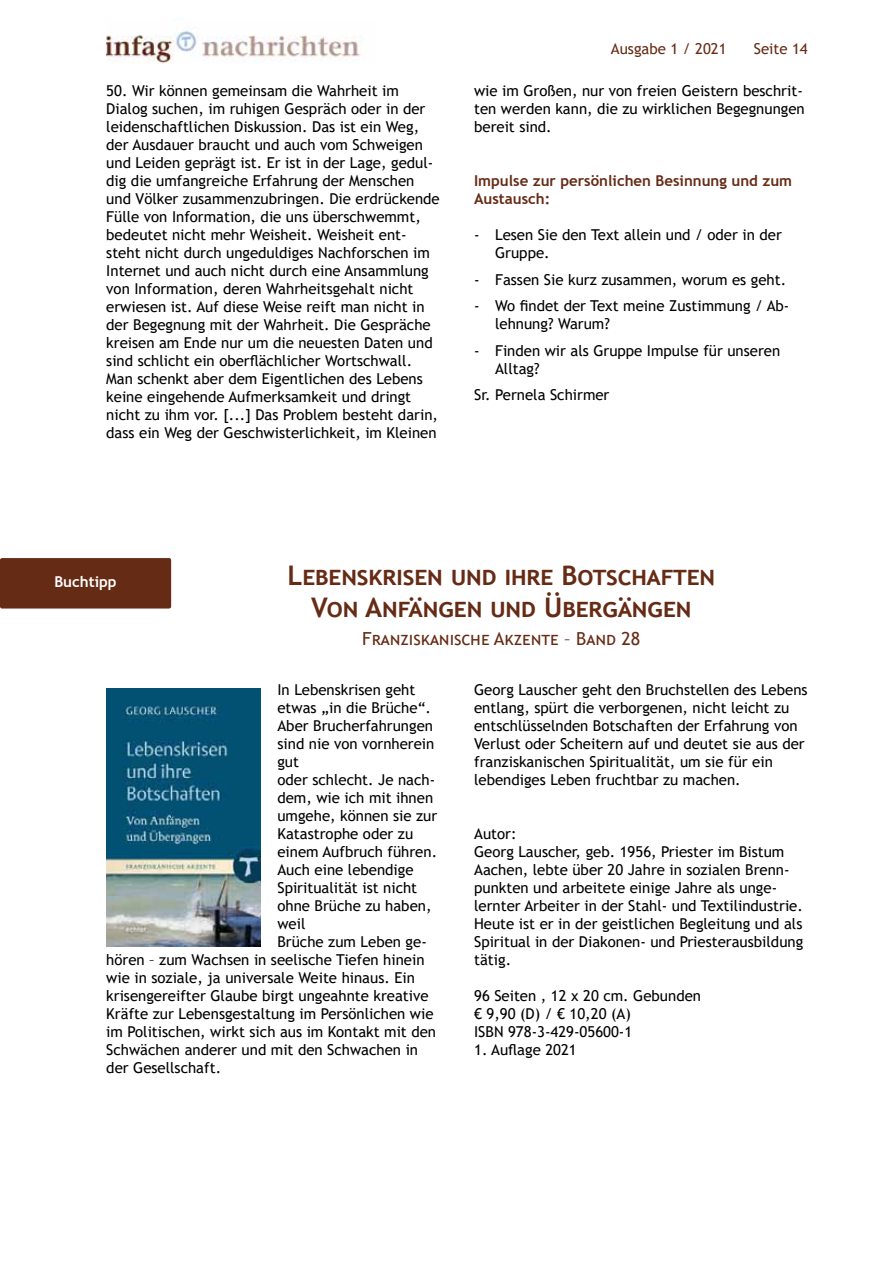
<style>
.page{position:relative;width:893px;height:1263px;background:#fff}
.page>*{position:absolute;margin:0;border:0;box-sizing:border-box;transform-origin:0 0}
.t1{font:700 27px/32.4px "Trebuchet MS";color:#662b15;text-align:center}
.t2{font:18px "Trebuchet MS";color:#662b15}
.t3{font:15px/18px "Trebuchet MS";color:#000}
.t4{font:700 15px/18px "Trebuchet MS";color:#662b15}
.t5{font:15px "Trebuchet MS";color:#662b15}
.t6{font:700 15px "Trebuchet MS";color:#fff}
</style>
<div class="page">
<div style="left:0;top:558px;width:171px;height:50px;background:#662b15;border-radius:2px"></div>
<img style="left:106px;top:30px;width:258px;height:34px">
<img style="left:106px;top:689px;width:154px;height:258px">
<p class="t5" style="left:611px;top:39px;width:117px">Ausgabe 1 / 2021</p>
<p class="t5" style="left:754px;top:39px;width:56px">Seite 14</p>
<p class="t3" style="left:106px;top:82px;width:335px">50. Wir können gemeinsam die Wahrheit im Dialog suchen, im ruhigen Gespräch oder in der leidenschaftlichen Diskussion. Das ist ein Weg, der Ausdauer braucht und auch vom Schweigen und Leiden geprägt ist. Er ist in der Lage, gedul&shy;dig die umfangreiche Erfahrung der Menschen und Völker zusammenzubringen. Die erdrückende Fülle von Information, die uns überschwemmt, bedeutet nicht mehr Weisheit. Weisheit ent&shy;steht nicht durch ungeduldiges Nachforschen im Internet und auch nicht durch eine Ansammlung von Information, deren Wahrheitsgehalt nicht erwiesen ist. Auf diese Weise reift man nicht in der Begegnung mit der Wahrheit. Die Gespräche kreisen am Ende nur um die neuesten Daten und sind schlicht ein oberflächlicher Wortschwall.<br>Man schenkt aber dem Eigentlichen des Lebens keine eingehende Aufmerksamkeit und dringt nicht zu ihm vor. [...] Das Problem besteht darin, dass ein Weg der Geschwisterlichkeit, im Kleinen</p>
<p class="t3" style="left:474px;top:82px;width:332px">wie im Großen, nur von freien Geistern beschrit&shy;ten werden kann, die zu wirklichen Begegnungen bereit sind.</p>
<p class="t4" style="left:474px;top:172px;width:319px">Impulse zur persönlichen Besinnung und zum<br>Austausch:</p>
<p class="t3" style="left:495px;top:226px;width:288px;text-indent:-21px">- Lesen Sie den Text allein und / oder in der<br>Gruppe.</p>
<p class="t3" style="left:474px;top:270px;width:314px">- Fassen Sie kurz zusammen, worum es geht.</p>
<p class="t3" style="left:495px;top:297px;width:296px;text-indent:-21px">- Wo findet der Text meine Zustimmung / Ab&shy;lehnung? Warum?</p>
<p class="t3" style="left:495px;top:341px;width:287px;text-indent:-21px">- Finden wir als Gruppe Impulse für unseren<br>Alltag?</p>
<p class="t3" style="left:474px;top:386px;width:137px">Sr. Pernela Schirmer</p>
<p class="t6" style="left:54px;top:572px;width:64px">Buchtipp</p>
<h1 class="t1" style="left:287px;top:559px;width:429px">Lebenskrisen und ihre Botschaften<br>Von Anfängen und Übergängen</h1>
<p class="t2" style="left:362px;top:627px;width:280px">Franziskanische Akzente – Band 28</p>
<p class="t3" style="left:277px;top:681px;width:139px">In Lebenskrisen geht</p>
<p class="t3" style="left:277px;top:699px;width:155px">etwas „in die Brüche“.</p>
<p class="t3" style="left:277px;top:717px;width:157px">Aber Brucherfahrungen</p>
<p class="t3" style="left:277px;top:735px;width:158px">sind nie von vornherein</p>
<p class="t3" style="left:277px;top:753px;width:23px">gut</p>
<p class="t3" style="left:277px;top:771px;width:159px">oder schlecht. Je nach-</p>
<p class="t3" style="left:277px;top:789px;width:157px">dem, wie ich mit ihnen</p>
<p class="t3" style="left:277px;top:807px;width:161px">umgehe, können sie zur</p>
<p class="t3" style="left:277px;top:825px;width:137px">Katastrophe oder zu</p>
<p class="t3" style="left:277px;top:843px;width:161px">einem Aufbruch führen.</p>
<p class="t3" style="left:277px;top:861px;width:138px">Auch eine lebendige</p>
<p class="t3" style="left:277px;top:879px;width:141px">Spiritualität ist nicht</p>
<p class="t3" style="left:277px;top:897px;width:156px">ohne Brüche zu haben,</p>
<p class="t3" style="left:277px;top:915px;width:30px">weil</p>
<p class="t3" style="left:277px;top:933px;width:151px">Brüche zum Leben ge-</p>
<p class="t3" style="left:106px;top:951px;width:320px">hören – zum Wachsen in seelische Tiefen hinein</p>
<p class="t3" style="left:106px;top:969px;width:310px">wie in soziale, ja universale Weite hinaus. Ein</p>
<p class="t3" style="left:106px;top:987px;width:324px">krisengereifter Glaube birgt ungeahnte kreative</p>
<p class="t3" style="left:106px;top:1005px;width:329px">Kräfte zur Lebensgestaltung im Persönlichen wie</p>
<p class="t3" style="left:106px;top:1023px;width:331px">im Politischen, wirkt sich aus im Kontakt mit den</p>
<p class="t3" style="left:106px;top:1041px;width:313px">Schwächen anderer und mit den Schwachen in</p>
<p class="t3" style="left:106px;top:1059px;width:116px">der Gesellschaft.</p>
<p class="t3" style="left:474px;top:681px;width:335px">Georg Lauscher geht den Bruchstellen des Lebens entlang, spürt die verborgenen, nicht leicht zu entschlüsselnden Botschaften der Erfahrung von Verlust oder Scheitern auf und deutet sie aus der franziskanischen Spiritualität, um sie für ein lebendiges Leben fruchtbar zu machen.</p>
<p class="t3" style="left:474px;top:825px;width:331px">Autor:<br>Georg Lauscher, geb. 1956, Priester im Bistum Aachen, lebte über 20 Jahre in sozialen Brenn&shy;punkten und arbeitete einige Jahre als unge&shy;lernter Arbeiter in der Stahl- und Textilindustrie.<br>Heute ist er in der geistlichen Begleitung und als Spiritual in der Diakonen- und Priesterausbildung tätig.</p>
<p class="t3" style="left:474px;top:987px;width:228px">96 Seiten , 12 x 20 cm. Gebunden € 9,90 (D) / € 10,20 (A)<br>ISBN 978-3-429-05600-1</p>
<p class="t3" style="left:474px;top:1041px;width:104px">1. Auflage 2021</p>
</div>
